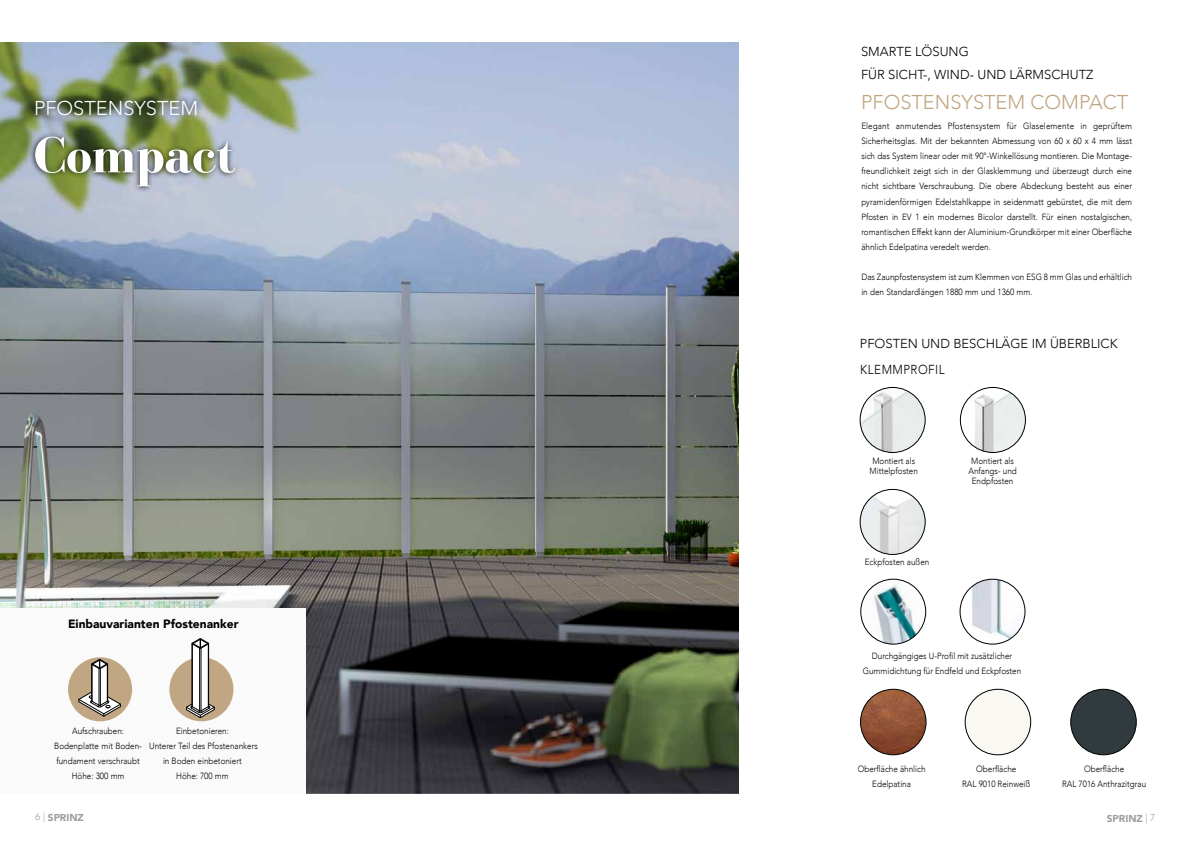
<style>
.page{position:relative;width:1191px;height:842px;background:#fff}
.page>*{position:absolute;margin:0;border:0;box-sizing:border-box;transform-origin:0 0}
.t1{font:700 52px "Bodoni FLF";color:#fff}
.t2{font:300 20px "Avenir";color:#c0a682}
.t3{font:300 20px "Avenir";color:#fff}
.t4{font:300 13px/23px "Avenir";color:#000}
.t5{font:300 13px "Avenir";letter-spacing:.04em;color:#000;scale:.9 1}
.t6{font:900 12px "Avenir";color:#000}
.t7{font:900 10px "Avenir";color:#9c9e9f}
.t8{font:300 9px/15px "Avenir";color:#000;text-align:center;scale:.9 1}
.s1{font-weight:300}
</style>
<div class="page">
<img style="left:860px;top:579px;width:65px;height:65px;border-radius:32px">
<div style="left:860px;top:579px;width:66px;height:65px;border:1px solid #000;border-radius:50%"></div>
<img style="left:960px;top:579px;width:65px;height:65px;border-radius:32px">
<div style="left:960px;top:579px;width:65px;height:65px;border:1px solid #000;border-radius:50%"></div>
<img style="left:860px;top:387px;width:65px;height:65px;border-radius:33px">
<div style="left:860px;top:387px;width:65px;height:66px;border:1px solid #000;border-radius:50%"></div>
<img style="left:960px;top:387px;width:65px;height:65px;border-radius:33px">
<div style="left:960px;top:387px;width:65px;height:66px;border:1px solid #000;border-radius:50%"></div>
<img style="left:860px;top:489px;width:65px;height:65px;border-radius:33px">
<div style="left:860px;top:489px;width:65px;height:65px;border:1px solid #000;border-radius:50%"></div>
<img style="left:0;top:43px;width:738px;height:751px">
<img style="left:860px;top:689px;width:66px;height:66px;border-radius:33px">
<div style="left:860px;top:689px;width:66px;height:66px;border:1px solid #000;border-radius:50%"></div>
<div style="left:0;top:608px;width:305px;height:186px;background:#fafafa"></div>
<div style="left:68px;top:657px;width:64px;height:64px;background:#c0a682;border-radius:50%"></div>
<svg style="left:79px;top:659px;width:42px;height:57px"></svg>
<hr style="left:92px;top:664px;width:1px;height:37px;background:#000">
<hr style="left:107px;top:664px;width:1px;height:37px;background:#000">
<div style="left:169px;top:657px;width:64px;height:64px;background:#c0a682;border-radius:50%"></div>
<svg style="left:186px;top:639px;width:29px;height:79px"></svg>
<hr style="left:192px;top:643px;width:1px;height:63px;background:#000">
<hr style="left:208px;top:643px;width:1px;height:63px;background:#000">
<div style="left:29px;top:94px;width:212px;height:99px;background:#000;opacity:.88"></div>
<div style="left:965px;top:689px;width:65px;height:66px;background:#f9f8f2;border-radius:50%"></div>
<div style="left:965px;top:689px;width:65px;height:66px;border:1px solid #000;border-radius:50%"></div>
<div style="left:1070px;top:689px;width:66px;height:66px;background:#303a3f;border-radius:50%"></div>
<div style="left:1070px;top:689px;width:66px;height:66px;border:1px solid #000;border-radius:50%"></div>
<h2 class="t3" style="left:34px;top:96px;width:166px">PFOSTENSYSTEM</h2>
<h1 class="t1" style="left:34px;top:127px;width:203px">Compact</h1>
<h3 class="t6" style="left:68px;top:613px;width:172px">Einbauvarianten Pfostenanker</h3>
<p class="t8" style="left:54px;top:724px;width:99px">Aufschrauben:<br>Bodenplatte mit Boden&shy;fundament verschraubt<br>Höhe: 300 mm</p>
<p class="t8" style="left:149px;top:724px;width:122px">Einbetonieren:<br>Unterer Teil des Pfostenankers in Boden einbetoniert<br>Höhe: 700 mm</p>
<h3 class="t4" style="left:861px;top:40px;width:234px">SMARTE LÖSUNG<br>FÜR SICHT-, WIND- UND LÄRMSCHUTZ</h3>
<h2 class="t2" style="left:861px;top:90px;width:269px">PFOSTENSYSTEM COMPACT</h2>
<p class="t8" style="left:861px;top:119px;width:302px;text-align:justify">Elegant anmutendes Pfostensystem für Glaselemente in geprüftem Sicherheitsglas. Mit der bekannten Abmessung von 60 x 60 x 4 mm lässt sich das System linear oder mit 90°-Winkellösung montieren. Die Montage&shy;freundlichkeit zeigt sich in der Glasklemmung und überzeugt durch eine nicht sichtbare Verschraubung. Die obere Abdeckung besteht aus einer pyramidenförmigen Edelstahlkappe in seidenmatt gebürstet, die mit dem Pfosten in EV 1 ein modernes Bicolor darstellt. Für einen nostalgischen, romantischen Effekt kann der Aluminium-Grundkörper mit einer Oberfläche ähnlich Edelpatina veredelt werden.</p>
<p class="t8" style="left:861px;top:269px;width:302px;text-align:left">Das Zaunpfostensystem ist zum Klemmen von ESG 8 mm Glas und erhältlich in den Standardlängen 1880 mm und 1360 mm.</p>
<h3 class="t4" style="left:860px;top:332px;width:259px">PFOSTEN UND BESCHLÄGE IM ÜBERBLICK</h3>
<h3 class="t5" style="left:860px;top:362px;width:95px">KLEMMPROFIL</h3>
<p class="t8" style="left:869px;top:456px;width:55px;line-height:10px">Montiert als<br>Mittelpfosten</p>
<p class="t8" style="left:968px;top:456px;width:55px;line-height:10px">Montiert als<br>Anfangs- und<br>Endpfosten</p>
<p class="t8" style="left:864px;top:554px;width:73px">Eckpfosten außen</p>
<p class="t8" style="left:863px;top:648px;width:178px">Durchgängiges U-Profil mit zusätzlicher<br>Gummidichtung für Endfeld und Eckpfosten</p>
<p class="t8" style="left:857px;top:762px;width:77px">Oberfläche ähnlich<br>Edelpatina</p>
<p class="t8" style="left:962px;top:762px;width:77px">Oberfläche<br>RAL 9010 Reinweiß</p>
<p class="t8" style="left:1062px;top:762px;width:95px">Oberfläche<br>RAL 7016 Anthrazitgrau</p>
<p class="t7" style="left:35px;top:809px;width:50px"><span class="s1">6 |</span> SPRINZ</p>
<p class="t7" style="left:1106px;top:810px;width:50px">SPRINZ <span class="s1">| 7</span></p>
</div>
